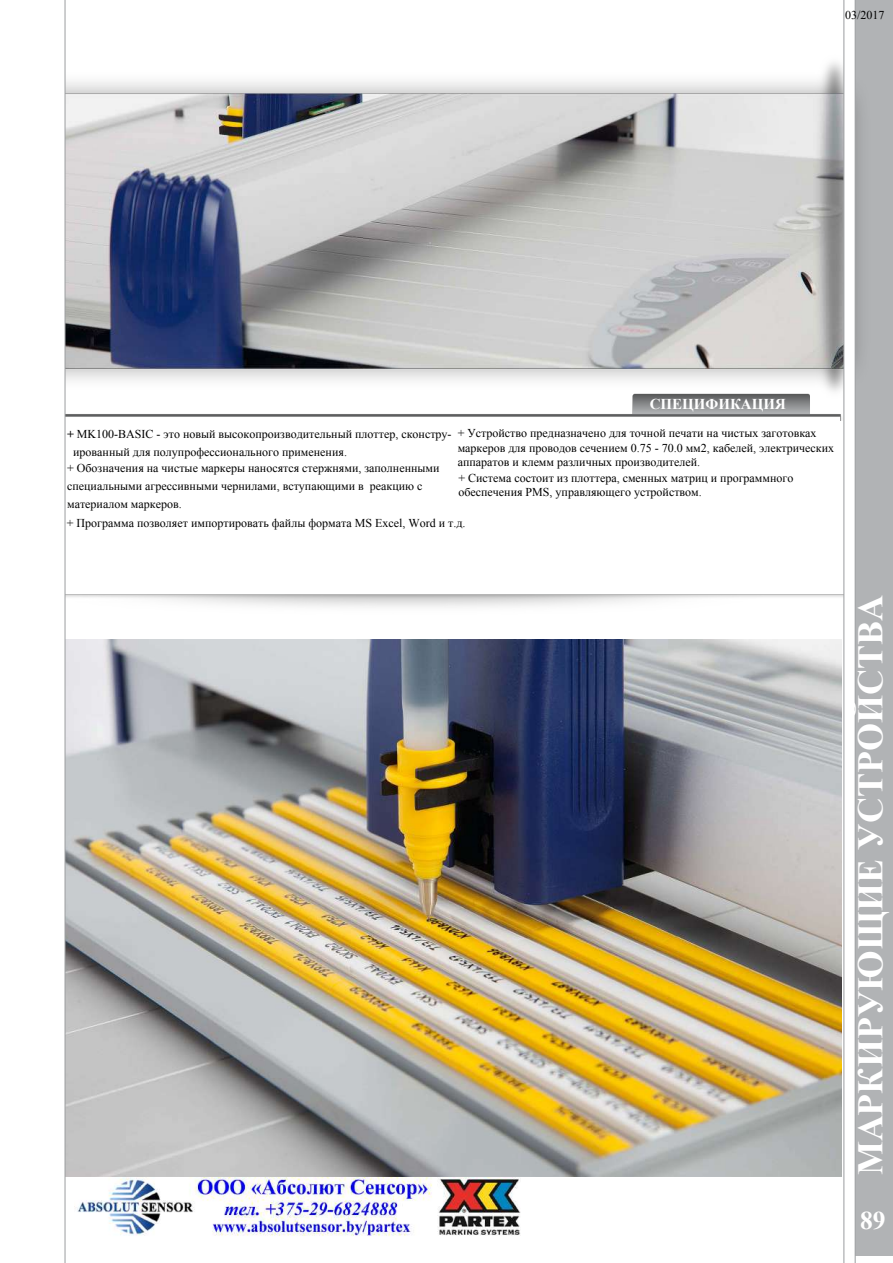
<style>
.page{position:relative;width:893px;height:1263px;background:#fff}
.page>*{position:absolute;margin:0;border:0;box-sizing:border-box;transform-origin:0 0}
.t1{font:700 36px "Times New Roman";color:#fff}
.t2{font:700 25.5px "Times New Roman";color:#fff}
.t3{font:700 15px "Times New Roman";color:#fff}
.t4{font:12px/14.4px "Times New Roman";color:#000}
.t5{font:12px/18px "Times New Roman";color:#000}
.s1{font-weight:700}
.s2{font-style:inherit}
</style>
<div class="page">
<div style="left:854px;top:0;width:39px;height:1256px;background:#b1b3b5"></div>
<img style="left:65px;top:408px;width:791px;height:13px">
<img style="left:65px;top:0;width:795px;height:408px">
<img style="left:65px;top:640px;width:777px;height:536px">
<svg style="left:843px;top:0;width:12px;height:1263px"></svg>
<svg style="left:64px;top:0;width:1px;height:1263px"></svg>
<img style="left:74px;top:1178px;width:447px;height:58px">
<p class="t5" style="left:845px;top:5px;width:41px">03/2017</p>
<p class="t3" style="left:650px;top:393px;width:138px">СПЕЦИФИКАЦИЯ</p>
<p class="t4" style="left:458px;top:426px;width:378px">+ Устройство предназначено для точной печати на чистых заготовках маркеров для проводов сечением 0.75 - 70.0 мм2, кабелей, электрических аппаратов и клемм различных производителей.</p>
<p class="t4" style="left:458px;top:470px;width:337px">+ Система состоит из плоттера, сменных матриц и программного обеспечения PMS, управляющего устройством.</p>
<p class="t5" style="left:73px;top:425px;width:380px;line-height:17.2px;text-indent:-6px"><span class="s1">+</span> MK100-BASIC - это новый высокопроизводительный плоттер, сконстру&shy;ированный для полупрофессионального применения.</p>
<p class="t5" style="left:67px;top:459px;width:374px"><span class="s2">+</span> Обозначения на чистые маркеры наносятся стержнями, заполненными специальными агрессивными чернилами, вступающими в <span class="s2">реакцию с материалом маркеров.</span></p>
<p class="t4" style="left:67px;top:515px;width:400px">+ Программа позволяет импортировать файлы формата MS Excel, Word и т.д.</p>
<h1 class="t1" style="left:846px;top:1175px;width:582px;rotate:-90deg">МАРКИРУЮЩИЕ УСТРОЙСТВА</h1>
<h2 class="t2" style="left:860px;top:1203px;width:27px">89</h2>
</div>
